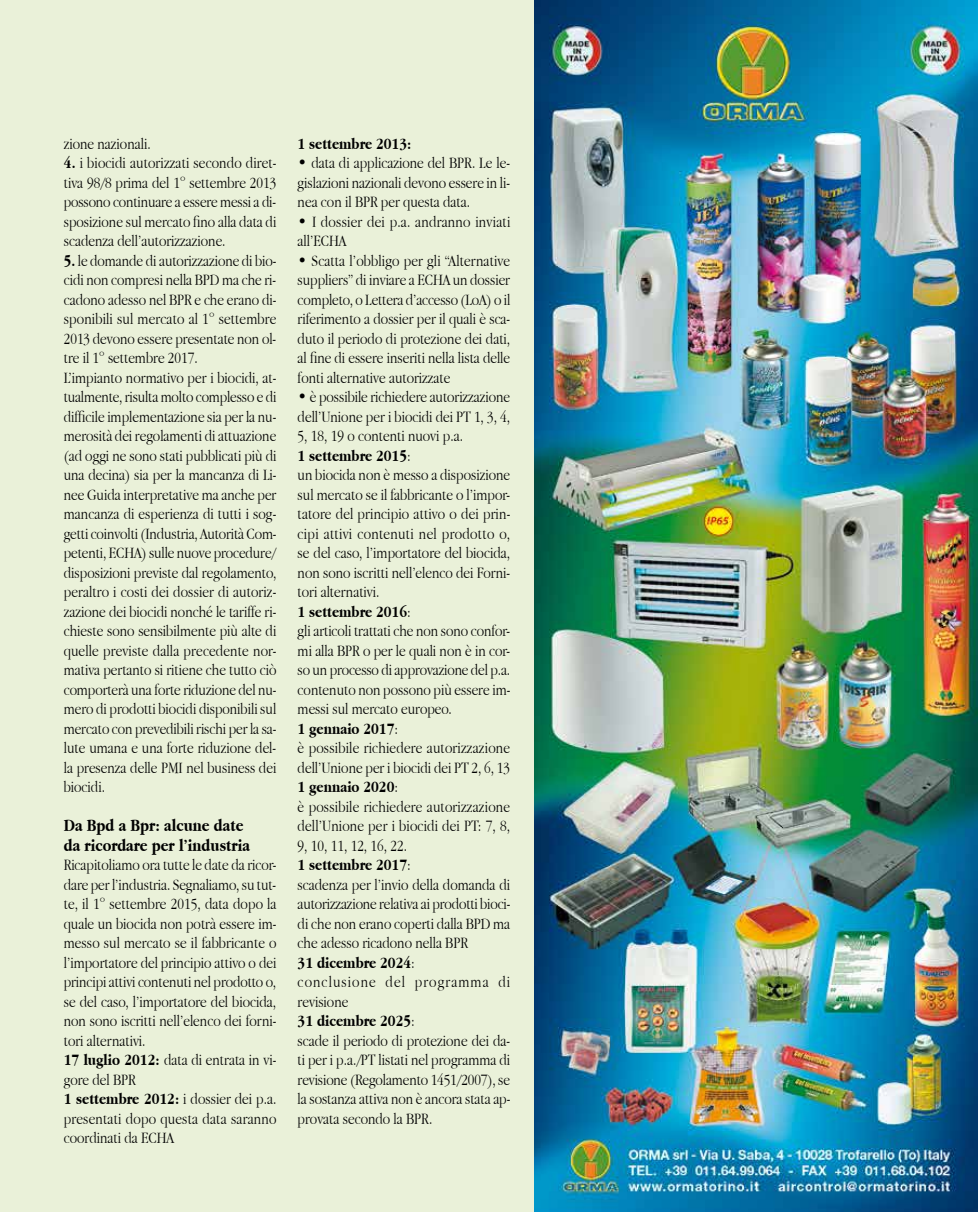
<style>
.page{position:relative;width:978px;height:1212px;background:#eaf1d9}
.page>*{position:absolute;margin:0;border:0;box-sizing:border-box;transform-origin:0 0}
.t1{font:700 18px/19.5px "Apple Garamond";color:#000}
.t2{font:300 16.5px/19.5px "Apple Garamond";color:#000}
.t3{font:700 16.5px "Apple Garamond";color:#000}
.s1{font-weight:700}
</style>
<div class="page">
<img style="left:534px;top:0;width:444px;height:1212px">
<p class="t2" style="left:64px;top:133px;width:88px">zione nazionali.</p>
<p class="t2" style="left:64px;top:153px;width:214px;text-align:justify"><span class="s1">4.</span> i biocidi autorizzati secondo diret&shy;tiva 98/8 prima del 1° settembre 2013 possono continuare a essere messi a di&shy;sposizione sul mercato fino alla data di scadenza dell’autorizzazione.</p>
<p class="t2" style="left:64px;top:250px;width:214px"><span class="s1">5.</span> le domande di autorizzazione di bio&shy;cidi non compresi nella BPD ma che ri&shy;cadono adesso nel BPR e che erano di&shy;sponibili sul mercato al 1° settembre 2013 devono essere presentate non ol&shy;tre il 1° settembre 2017.<br>L’impianto normativo per i biocidi, at&shy;tualmente, risulta molto complesso e di difficile implementazione sia per la nu&shy;merosità dei regolamenti di attuazione (ad oggi ne sono stati pubblicati più di una decina) sia per la mancanza di Li&shy;nee Guida interpretative ma anche per mancanza di esperienza di tutti i sog&shy;getti coinvolti (Industria, Autorità Com&shy;petenti, ECHA) sulle nuove procedure/ disposizioni previste dal regolamento, peraltro i costi dei dossier di autoriz&shy;zazione dei biocidi nonché le tariffe ri&shy;chieste sono sensibilmente più alte di quelle previste dalla precedente nor&shy;mativa pertanto si ritiene che tutto ciò comporterà una forte riduzione del nu&shy;mero di prodotti biocidi disponibili sul mercato con prevedibili rischi per la sa&shy;lute umana e una forte riduzione del&shy;la presenza delle PMI nel business dei biocidi.</p>
<p class="t1" style="left:64px;top:815px;width:188px">Da Bpd a Bpr: alcune date da ricordare per l’industria</p>
<p class="t2" style="left:64px;top:855px;width:214px">Ricapitoliamo ora tutte le date da ricor&shy;dare per l’industria. Segnaliamo, su tut&shy;te, il 1° settembre 2015, data dopo la quale un biocida non potrà essere im&shy;messo sul mercato se il fabbricante o l’importatore del principio attivo o dei principi attivi contenuti nel prodotto o, se del caso, l’importatore del biocida, non sono iscritti nell’elenco dei forni&shy;tori alternativi.<br><span class="s1">17 luglio 2012:</span> data di entrata in vi&shy;gore del BPR<br><span class="s1">1 settembre 2012:</span> i dossier dei p.a. presentati dopo questa data saranno coordinati da ECHA</p>
<p class="t3" style="left:298px;top:134px;width:115px">1 settembre 2013:</p>
<p class="t2" style="left:298px;top:153px;width:214px;text-align:justify">• data di applicazione del BPR. Le le&shy;gislazioni nazionali devono essere in li&shy;nea con il BPR per questa data.</p>
<p class="t2" style="left:298px;top:211px;width:214px">• I dossier dei p.a. andranno inviati all’ECHA</p>
<p class="t2" style="left:298px;top:250px;width:214px;text-align:justify">• Scatta l’obbligo per gli “Alternative suppliers” di inviare a ECHA un dossier completo, o Lettera d’accesso (LoA) o il riferimento a dossier per il quali è sca&shy;duto il periodo di protezione dei dati, al fine di essere inseriti nella lista delle fonti alternative autorizzate</p>
<p class="t2" style="left:298px;top:387px;width:214px">• è possibile richiedere autorizzazione dell’Unione per i biocidi dei PT 1, 3, 4,<br>5, 18, 19 o contenti nuovi p.a.<br><span class="s1">1 settembre 2015</span>:<br>un biocida non è messo a disposizione sul mercato se il fabbricante o l’impor&shy;tatore del principio attivo o dei prin&shy;cipi attivi contenuti nel prodotto o, se del caso, l’importatore del biocida, non sono iscritti nell’elenco dei Forni&shy;tori alternativi.<br><span class="s1">1 settembre 2016</span>:<br>gli articoli trattati che non sono confor&shy;mi alla BPR o per le quali non è in cor&shy;so un processo di approvazione del p.a. contenuto non possono più essere im&shy;messi sul mercato europeo.<br><span class="s1">1 gennaio 2017</span>:<br>è possibile richiedere autorizzazione dell’Unione per i biocidi dei PT 2, 6, 13<br><span class="s1">1 gennaio 2020</span>:<br>è possibile richiedere autorizzazione dell’Unione per i biocidi dei PT: 7, 8,<br>9, 10, 11, 12, 16, 22.<br><span class="s1">1 settembre 2017</span>:<br>scadenza per l’invio della domanda di autorizzazione relativa ai prodotti bioci&shy;di che non erano coperti dalla BPD ma che adesso ricadono nella BPR<br><span class="s1">31 dicembre 2024</span>:<br>conclusione del programma di revisione<br><span class="s1">31 dicembre 2025</span>:<br>scade il periodo di protezione dei da&shy;ti per i p.a./PT listati nel programma di revisione (Regolamento 1451/2007), se la sostanza attiva non è ancora stata ap&shy;provata secondo la BPR.</p>
</div>
